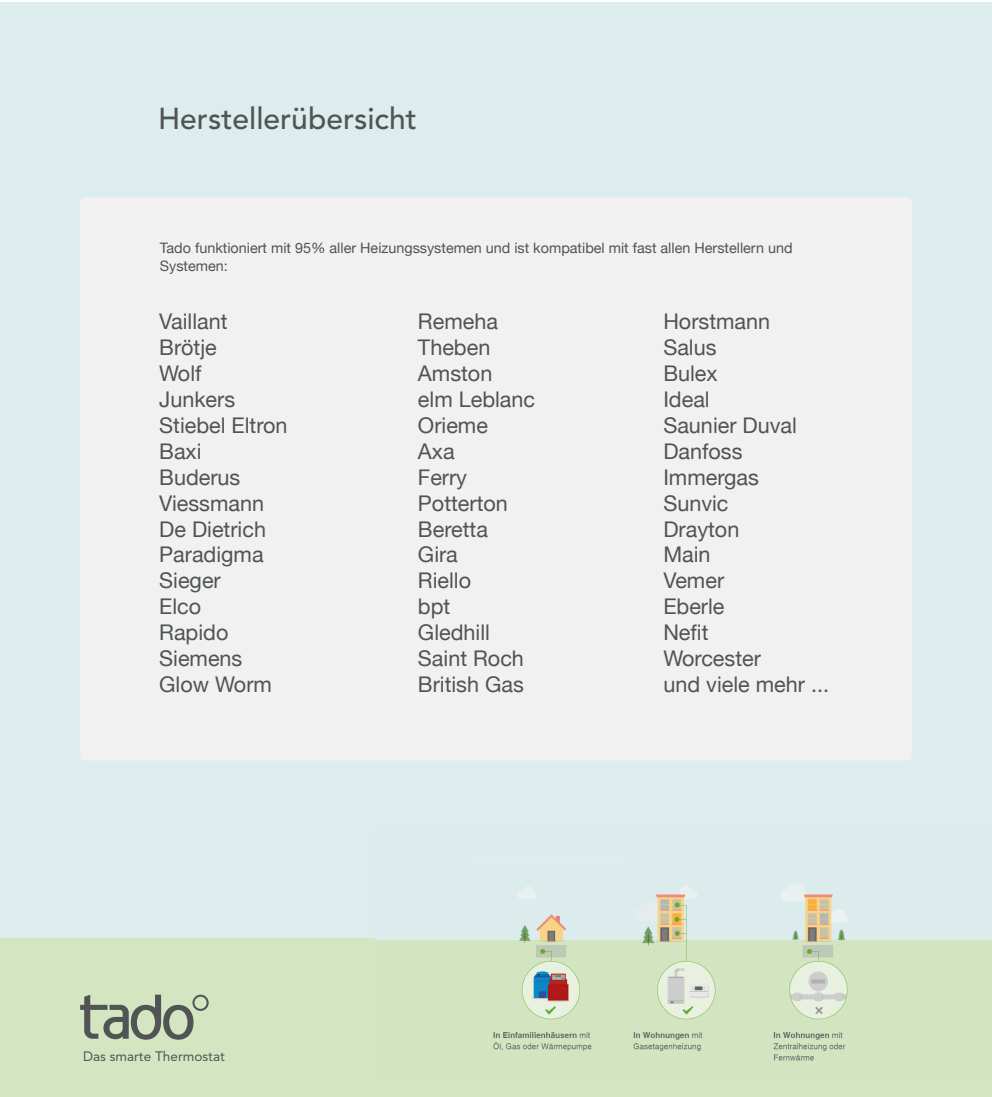
<style>
.page{position:relative;width:992px;height:1097px;background:#fff}
.page>*{position:absolute;margin:0;border:0;box-sizing:border-box;transform-origin:0 0}
.t1{font:500 30px "Avenir LT Std";color:#505454}
.t2{font:21.6px/25.9px "Helvetica Neue";color:#505454}
.t3{font:14.4px/17.3px "Helvetica Neue";color:#505454}
.t4{font:13.6px "Avenir LT Std";color:#505454}
</style>
<div class="page">
<div style="left:0;top:3px;width:992px;height:1093px;background:#ddeced"></div>
<div style="left:80px;top:197px;width:832px;height:563px;background:#f1f1f1;border-radius:4px"></div>
<div style="left:0;top:938px;width:992px;height:158px;background:#d4e6c1"></div>
<img style="left:376px;top:883px;width:616px;height:178px">
<svg style="left:80px;top:994px;width:129px;height:45px"></svg>
<h1 class="t1" style="left:158px;top:101px;width:260px">Herstellerübersicht</h1>
<p class="t3" style="left:160px;top:238px;width:634px">Tado funktioniert mit 95% aller Heizungssystemen und ist kompatibel mit fast allen Herstellern und<br>Systemen:</p>
<p class="t2" style="left:159px;top:307px;width:130px">Vaillant<br>Brötje<br>Wolf<br>Junkers<br>Stiebel Eltron<br>Baxi<br>Buderus<br>Viessmann<br>De Dietrich<br>Paradigma<br>Sieger<br>Elco<br>Rapido<br>Siemens<br>Glow Worm</p>
<p class="t2" style="left:418px;top:307px;width:119px">Remeha<br>Theben<br>Amston<br>elm Leblanc<br>Orieme<br>Axa<br>Ferry<br>Potterton<br>Beretta<br>Gira<br>Riello<br>bpt<br>Gledhill<br>Saint Roch<br>British Gas</p>
<p class="t2" style="left:663px;top:307px;width:167px">Horstmann<br>Salus<br>Bulex<br>Ideal<br>Saunier Duval<br>Danfoss<br>Immergas<br>Sunvic<br>Drayton<br>Main<br>Vemer<br>Eberle<br>Nefit<br>Worcester<br>und viele mehr ...</p>
<p class="t4" style="left:83px;top:1047px;width:143px">Das smarte Thermostat</p>
</div>
